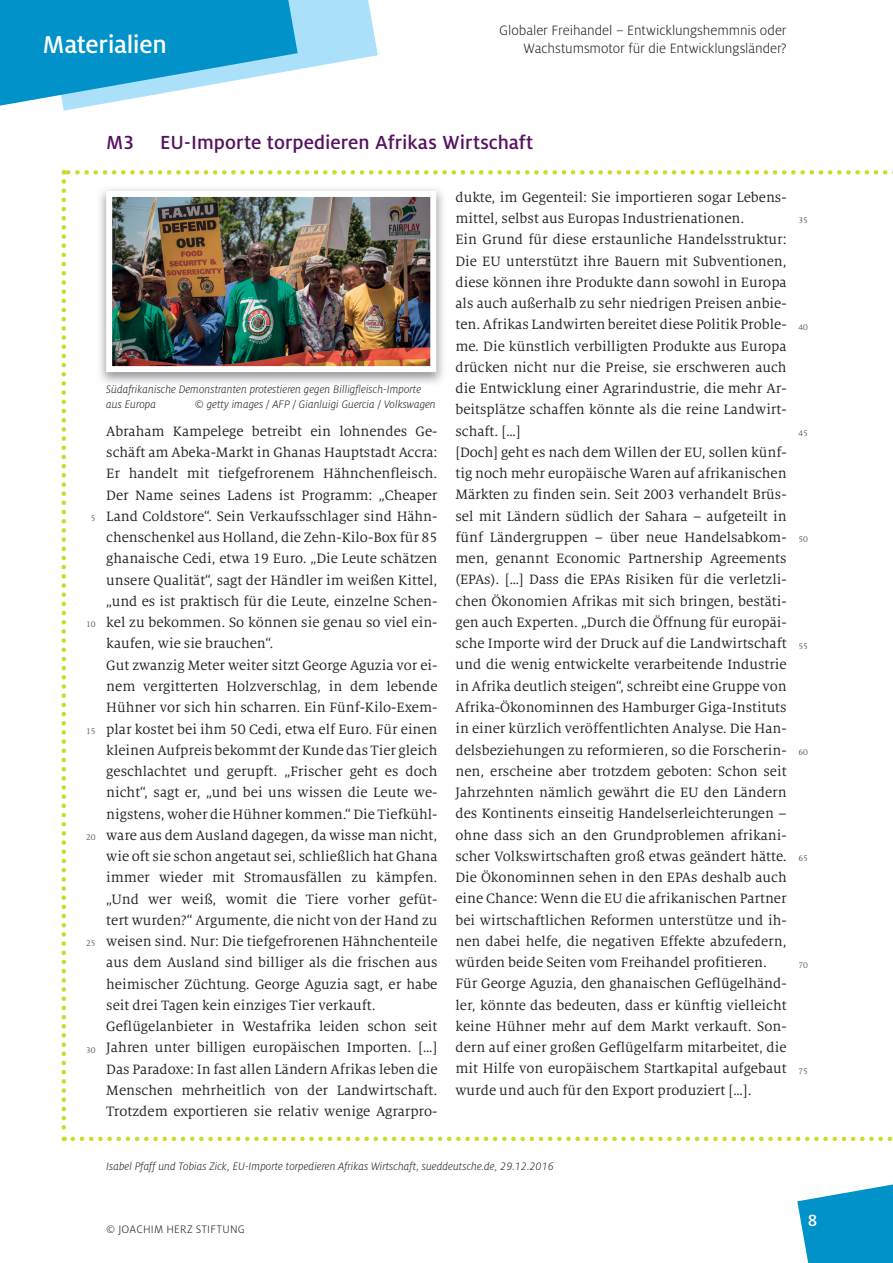
<style>
.page{position:relative;width:893px;height:1263px;background:#fff}
.page>*{position:absolute;margin:0;border:0;box-sizing:border-box;transform-origin:0 0}
.t1{font:500 27px "Milo OT";letter-spacing:-.015em;color:#fff}
.t2{font:500 21px "Milo OT";color:#56115f}
.t3{font:500 18px "Milo OT";color:#fff}
.t4{font:15px/21.3px "Milo Serif OT";color:#231f20}
.t5{font:300 15px/18px "Milo Pro";letter-spacing:-.005em;color:#231f20;text-align:right}
.t6{font:italic 300 12px/15px "Milo Pro";color:#231f20}
.t7{font:300 12px "Milo Pro";letter-spacing:.025em;color:#231f20}
.t8{font:9px "Milo Serif OT";color:#57585a}
</style>
<div class="page">
<svg style="left:797px;top:1184px;width:96px;height:79px"></svg>
<svg style="left:0;top:0;width:378px;height:111px"></svg>
<svg style="left:64px;top:170px;width:829px;height:5px"></svg>
<svg style="left:62px;top:181px;width:4px;height:960px"></svg>
<svg style="left:73px;top:1136px;width:819px;height:5px"></svg>
<img style="left:100px;top:189px;width:343px;height:194px">
<img style="left:113px;top:198px;width:316px;height:167px">
<div style="left:106px;top:191px;width:330px;height:181px;border:6px solid #fff"></div>
<h1 class="t1" style="left:43px;top:30px;width:126px">Materialien</h1>
<p class="t5" style="left:499px;top:22px;width:289px">Globaler Freihandel – Entwicklungshemmnis oder<br>Wachstumsmotor für die Entwicklungsländer?</p>
<h2 class="t2" style="left:106px;top:131px;width:429px">M3 EU-Importe torpedieren Afrikas Wirtschaft</h2>
<p class="t8" style="left:91px;top:513px;width:6px">5</p>
<p class="t8" style="left:86px;top:620px;width:11px">10</p>
<p class="t8" style="left:86px;top:726px;width:11px">15</p>
<p class="t8" style="left:86px;top:832px;width:11px">20</p>
<p class="t8" style="left:86px;top:939px;width:11px">25</p>
<p class="t8" style="left:86px;top:1045px;width:11px">30</p>
<p class="t6" style="left:106px;top:382px;width:316px">Südafrikanische Demonstranten protestieren gegen Billigfleisch-Importe aus Europa</p>
<p class="t6" style="left:195px;top:397px;width:242px">© getty images / AFP / Gianluigi Guercia / Volkswagen</p>
<p class="t4" style="left:106px;top:421px;width:333px">Abraham Kampelege betreibt ein lohnendes Ge&shy;schäft am Abeka-Markt in Ghanas Hauptstadt Accra:<br>Er handelt mit tiefgefrorenem Hähnchenfleisch.<br>Der Name seines Ladens ist Programm: „Cheaper Land Coldstore“. Sein Verkaufsschlager sind Hähn&shy;chenschenkel aus Holland, die Zehn-Kilo-Box für 85 ghanaische Cedi, etwa 19 Euro. „Die Leute schätzen unsere Qualität“, sagt der Händler im weißen Kittel, „und es ist praktisch für die Leute, einzelne Schen&shy;kel zu bekommen. So können sie genau so viel ein&shy;kaufen, wie sie brauchen“.<br>Gut zwanzig Meter weiter sitzt George Aguzia vor ei&shy;nem vergitterten Holzverschlag, in dem lebende Hühner vor sich hin scharren. Ein Fünf-Kilo-Exem&shy;plar kostet bei ihm 50 Cedi, etwa elf Euro. Für einen kleinen Aufpreis bekommt der Kunde das Tier gleich geschlachtet und gerupft. „Frischer geht es doch nicht“, sagt er, „und bei uns wissen die Leute we&shy;nigstens, woher die Hühner kommen.“ Die Tiefkühl&shy;ware aus dem Ausland dagegen, da wisse man nicht, wie oft sie schon angetaut sei, schließlich hat Ghana immer wieder mit Stromausfällen zu kämpfen. „Und wer weiß, womit die Tiere vorher gefüt&shy;tert wurden?“ Argumente, die nicht von der Hand zu weisen sind. Nur: Die tiefgefrorenen Hähnchenteile aus dem Ausland sind billiger als die frischen aus heimischer Züchtung. George Aguzia sagt, er habe seit drei Tagen kein einziges Tier verkauft.<br>Geflügelanbieter in Westafrika leiden schon seit Jahren unter billigen europäischen Importen. […] Das Paradoxe: In fast allen Ländern Afrikas leben die Menschen mehrheitlich von der Landwirtschaft.<br>Trotzdem exportieren sie relativ wenige Agrarpro-</p>
<p class="t4" style="left:455px;top:187px;width:333px">dukte, im Gegenteil: Sie importieren sogar Lebens&shy;mittel, selbst aus Europas Industrienationen.<br>Ein Grund für diese erstaunliche Handelsstruktur:<br>Die EU unterstützt ihre Bauern mit Subventionen, diese können ihre Produkte dann sowohl in Europa als auch außerhalb zu sehr niedrigen Preisen anbie&shy;ten. Afrikas Landwirten bereitet diese Politik Proble&shy;me. Die künstlich verbilligten Produkte aus Europa drücken nicht nur die Preise, sie erschweren auch die Entwicklung einer Agrarindustrie, die mehr Ar&shy;beitsplätze schaffen könnte als die reine Landwirt&shy;schaft. […]<br>[Doch] geht es nach dem Willen der EU, sollen künf&shy;tig noch mehr europäische Waren auf afrikanischen Märkten zu finden sein. Seit 2003 verhandelt Brüs&shy;sel mit Ländern südlich der Sahara – aufgeteilt in fünf Ländergruppen – über neue Handelsabkom&shy;men, genannt Economic Partnership Agreements (EPAs). […] Dass die EPAs Risiken für die verletzli&shy;chen Ökonomien Afrikas mit sich bringen, bestäti&shy;gen auch Experten. „Durch die Öffnung für europäi&shy;sche Importe wird der Druck auf die Landwirtschaft und die wenig entwickelte verarbeitende Industrie in Afrika deutlich steigen“, schreibt eine Gruppe von Afrika-Ökonominnen des Hamburger Giga-Instituts in einer kürzlich veröffentlichten Analyse. Die Han&shy;delsbeziehungen zu reformieren, so die Forscherin&shy;nen, erscheine aber trotzdem geboten: Schon seit Jahrzehnten nämlich gewährt die EU den Ländern des Kontinents einseitig Handelserleichterungen – ohne dass sich an den Grundproblemen afrikani&shy;scher Volkswirtschaften groß etwas geändert hätte.<br>Die Ökonominnen sehen in den EPAs deshalb auch eine Chance: Wenn die EU die afrikanischen Partner bei wirtschaftlichen Reformen unterstütze und ih&shy;nen dabei helfe, die negativen Effekte abzufedern, würden beide Seiten vom Freihandel profitieren.<br>Für George Aguzia, den ghanaischen Geflügelhänd&shy;ler, könnte das bedeuten, dass er künftig vielleicht keine Hühner mehr auf dem Markt verkauft. Son&shy;dern auf einer großen Geflügelfarm mitarbeitet, die mit Hilfe von europäischem Startkapital aufgebaut wurde und auch für den Export produziert […].</p>
<p class="t8" style="left:798px;top:216px;width:11px">35</p>
<p class="t8" style="left:798px;top:322px;width:11px">40</p>
<p class="t8" style="left:798px;top:428px;width:11px">45</p>
<p class="t8" style="left:798px;top:535px;width:11px">50</p>
<p class="t8" style="left:798px;top:641px;width:11px">55</p>
<p class="t8" style="left:798px;top:747px;width:11px">60</p>
<p class="t8" style="left:798px;top:854px;width:11px">65</p>
<p class="t8" style="left:798px;top:960px;width:11px">70</p>
<p class="t8" style="left:798px;top:1066px;width:11px">75</p>
<p class="t6" style="left:106px;top:1158px;width:449px">Isabel Pfaff und Tobias Zick, EU-Importe torpedieren Afrikas Wirtschaft, sueddeutsche.de, 29.12.2016</p>
<p class="t7" style="left:106px;top:1223px;width:140px">© JOACHIM HERZ STIFTUNG</p>
<p class="t3" style="left:808px;top:1211px;width:11px">8</p>
</div>
